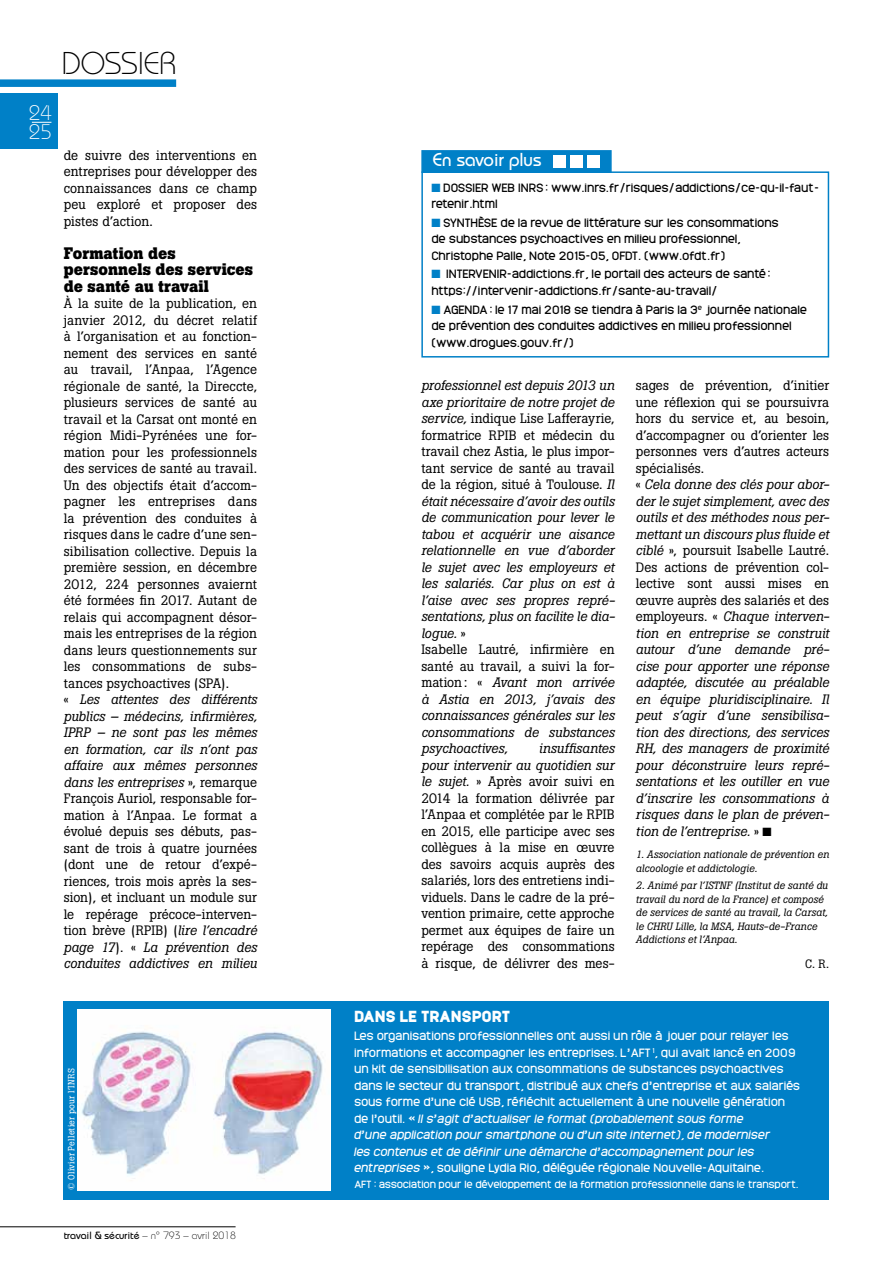
<style>
.page{position:relative;width:893px;height:1263px;background:#fff}
.page>*{position:absolute;margin:0;border:0;box-sizing:border-box;transform-origin:0 0}
.t1{font:300 31.5px "Bauhaus";letter-spacing:-.025em;color:#000}
.t2{font:300 21px/19.5px "Bauhaus";color:#fff}
.t3{font:500 18.75px "Bauhaus";color:#fff}
.t4{font:700 16.5px/16.5px "Boton";color:#000}
.t5{font:900 15px "Monark";letter-spacing:-.035em;color:#fff}
.t6{font:13.5px/16.5px "Boton";letter-spacing:.005em;color:#000;text-align:justify}
.t7{font:italic 13.5px/16.5px "Boton";color:#000}
.t8{font:12px "Boton";color:#000}
.t9{font:11.25px/16.5px "Monark";letter-spacing:-.02em;color:#fff}
.t10{font:11.25px/16.5px "Monark";letter-spacing:-.025em;color:#000}
.t11{font:italic 10.5px/13.5px "Boton";letter-spacing:.005em;color:#000}
.t12{font:500 10.5px "Bauhaus";color:#000}
.t13{font:9.75px "Monark";letter-spacing:-.025em;color:#fff}
.t14{font:9px "Boton";letter-spacing:.02em;color:#fff}
.s1{font-style:italic}
.s2{font-weight:300}
.s3{color:#0080c7}
.s4{font-style:normal}
</style>
<div class="page">
<div style="left:0;top:79px;width:176px;height:8px;background:#0080c7"></div>
<div style="left:0;top:93px;width:57px;height:56px;background:#0080c7"></div>
<hr style="left:0;top:1226px;width:236px;height:1px;background:#000">
<svg style="left:32px;top:122px;width:19px;height:1px"></svg>
<div style="left:64px;top:1001px;width:765px;height:198px;background:#0080c7"></div>
<div style="left:421px;top:171px;width:408px;height:187px;border:2px solid #0080c7"></div>
<div style="left:421px;top:150px;width:191px;height:23px;background:#0080c7;border:2px solid #0080c7"></div>
<div style="left:553px;top:155px;width:13px;height:13px;background:#fff"></div>
<div style="left:570px;top:155px;width:13px;height:13px;background:#fff"></div>
<div style="left:587px;top:155px;width:13px;height:13px;background:#fff"></div>
<img style="left:77px;top:1010px;width:253px;height:180px">
<h1 class="t1" style="left:62px;top:45px;width:116px">DOSSIER</h1>
<h2 class="t2" style="left:29px;top:103px;width:25px">24<br>25</h2>
<p class="t6" style="left:64px;top:147px;width:195px">de suivre des interventions en entreprises pour développer des connaissances dans ce champ peu exploré et proposer des pistes d’action.</p>
<p class="t4" style="left:64px;top:245px;width:191px">Formation des personnels des services de santé au travail</p>
<p class="t6" style="left:64px;top:295px;width:195px;text-align:left">À la suite de la publication, en janvier 2012, du décret relatif à l’organisation et au fonction&shy;nement des services en santé au travail, l’Anpaa, l’Agence régionale de santé, la Direccte, plusieurs services de santé au travail et la Carsat ont monté en région Midi-Pyrénées une for&shy;mation pour les professionnels des services de santé au travail.<br>Un des objectifs était d’accom&shy;pagner les entreprises dans la prévention des conduites à risques dans le cadre d’une sen&shy;sibilisation collective. Depuis la première session, en décembre<br>2012, 224 personnes avaiernt été formées fin 2017. Autant de relais qui accompagnent désor&shy;mais les entreprises de la région dans leurs questionnements sur les consommations de subs&shy;tances psychoactives (SPA).<br>« <span class="s1">Les attentes des différents publics – médecins, infirmières,<br>IPRP – ne sont pas les mêmes en formation, car ils n’ont pas affaire aux mêmes personnes dans les entreprises</span> », remarque<br>François Auriol, responsable for&shy;mation à l’Anpaa. Le format a évolué depuis ses débuts, pas&shy;sant de trois à quatre journées (dont une de retour d’expé&shy;riences, trois mois après la ses&shy;sion), et incluant un module sur le repérage précoce-interven&shy;tion brève (RPIB) (<span class="s1">lire l’encadré page 17</span>). « <span class="s1">La prévention des conduites addictives en milieu</span></p>
<p class="t14" style="left:66px;top:1190px;width:124px;rotate:-90deg">© Olivier Pelletier pour l’INRS</p>
<p class="t12" style="left:64px;top:1229px;width:174px">travail &amp; sécurité <span class="s2">– n° 793 – avril 2018</span></p>
<h3 class="t3" style="left:433px;top:149px;width:110px">En savoir plus</h3>
<p class="t10" style="left:431px;top:179px;width:389px"><span class="s3">■</span> DOSSIER WEB INRS : www.inrs.fr/risques/addictions/ce-qu-il-faut&shy;retenir.html</p>
<p class="t10" style="left:431px;top:214px;width:349px"><span class="s3">■</span> SYNTHÈSE de la revue de littérature sur les consommations de substances psychoactives en milieu professionnel,<br>Christophe Palle, Note 2015-05, OFDT. (www.ofdt.fr)</p>
<p class="t10" style="left:431px;top:265px;width:341px"><span class="s3">■</span> INTERVENIR-addictions.fr, le portail des acteurs de santé : https://intervenir-addictions.fr/sante-au-travail/</p>
<p class="t10" style="left:431px;top:301px;width:377px"><span class="s3">■</span> AGENDA : le 17 mai 2018 se tiendra à Paris la 3<sup>e</sup> journée nationale de prévention des conduites addictives en milieu professionnel (www.drogues.gouv.fr/)</p>
<p class="t7" style="left:421px;top:378px;width:195px">professionnel est depuis 2013 un axe prioritaire de notre projet de service, <span class="s4">indique Lise Lafferayrie, formatrice RPIB et médecin du travail chez Astia, le plus impor&shy;tant service de santé au travail de la région, situé à Toulouse.</span> Il était nécessaire d’avoir des outils de communication pour lever le tabou et acquérir une aisance relationnelle en vue d’aborder le sujet avec les employeurs et les salariés. Car plus on est à l’aise avec ses propres repré&shy;sentations, plus on facilite le dia&shy;logue. <span class="s4">»<br>Isabelle Lautré, infirmière en santé au travail, a suivi la for&shy;mation: «</span> Avant mon arrivée à Astia en 2013, j’avais des connaissances générales sur les consommations de substances psychoactives,</p>
<p class="t6" style="left:421px;top:740px;width:195px;text-indent:118px"><span class="s1">insuffisantes pour intervenir au quotidien sur le sujet.</span> » Après avoir suivi en 2014 la formation délivrée par l’Anpaa et complétée par le RPIB en 2015, elle participe avec ses collègues à la mise en œuvre des savoirs acquis auprès des salariés, lors des entretiens indi&shy;viduels. Dans le cadre de la pré&shy;vention primaire, cette approche permet aux équipes de faire un repérage des consommations à risque, de délivrer des mes-</p>
<p class="t7" style="left:636px;top:377px;width:195px"><span class="s4">sages de prévention, d’initier une réflexion qui se poursuivra hors du service et, au besoin, d’accompagner ou d’orienter les personnes vers d’autres acteurs spécialisés.<br>«</span> Cela donne des clés pour abor&shy;der le sujet simplement, avec des outils et des méthodes nous per&shy;mettant un discours plus fluide et ciblé <span class="s4">», poursuit Isabelle Lautré.<br>Des actions de prévention col&shy;lective sont aussi mises en œuvre auprès des salariés et des employeurs. «</span> Chaque interven&shy;tion en entreprise se construit autour d’une demande pré&shy;cise pour apporter une réponse adaptée, discutée au préalable en équipe pluridisciplinaire. Il peut s’agir d’une sensibilisa&shy;tion des directions, des services<br>RH, des managers de proximité pour déconstruire leurs repré&shy;sentations et les outiller en vue d’inscrire les consommations à risques dans le plan de préven&shy;tion de l’entreprise. <span class="s4">»</span> ■</p>
<p class="t11" style="left:636px;top:848px;width:195px">1. Association nationale de prévention en alcoologie et addictologie.</p>
<p class="t11" style="left:636px;top:879px;width:194px">2. Animé par l’ISTNF (Institut de santé du travail du nord de la France) et composé de services de santé au travail, la Carsat, le CHRU Lille, la MSA, Hauts-de-France Addictions et l’Anpaa.</p>
<p class="t8" style="left:805px;top:957px;width:26px">C. R.</p>
<p class="t5" style="left:354px;top:1006px;width:158px">DANS LE TRANSPORT</p>
<p class="t9" style="left:354px;top:1027px;width:448px">Les organisations professionnelles ont aussi un rôle à jouer pour relayer les informations et accompagner les entreprises. L’AFT <sup>1</sup>, qui avait lancé en 2009 un kit de sensibilisation aux consommations de substances psychoactives dans le secteur du transport, distribué aux chefs d’entreprise et aux salariés sous forme d’une clé USB, réfléchit actuellement à une nouvelle génération de l’outil. « <span class="s1">Il s’agit d’actualiser le format (probablement sous forme<br>d’une application pour smartphone ou d’un site internet), de moderniser<br>les contenus et de définir une démarche d’accompagnement pour les entreprises</span> », souligne Lydia Rio, déléguée régionale Nouvelle-Aquitaine.</p>
<p class="t13" style="left:354px;top:1177px;width:446px">AFT : association pour le développement de la formation professionnelle dans le transport.</p>
</div>
